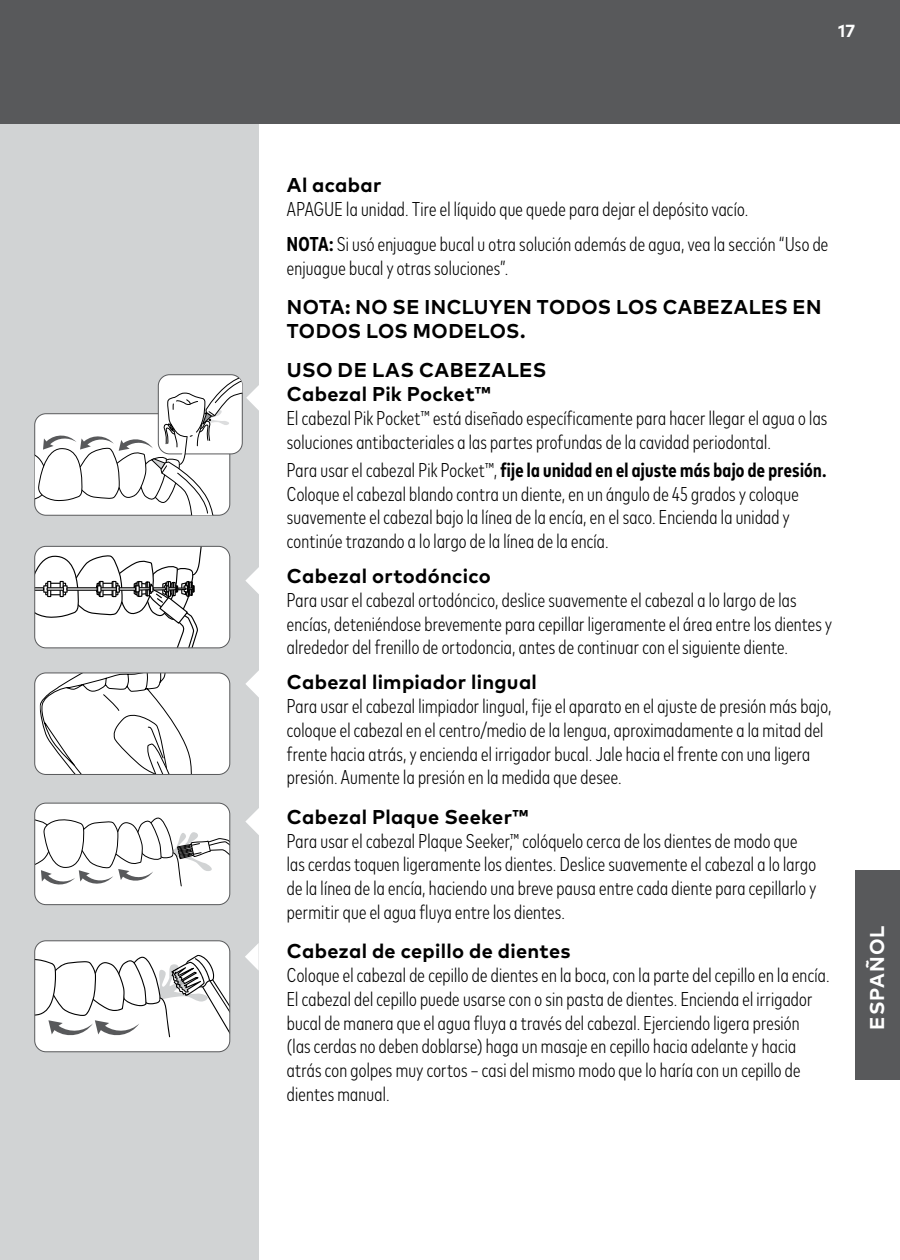
<style>
.page{position:relative;width:900px;height:1260px;background:#fff}
.page>*{position:absolute;margin:0;border:0;box-sizing:border-box;transform-origin:0 0}
.t1{font:300 condensed 20px/23.8px "Mark Pro";letter-spacing:.01em;color:#000}
.t2{font:700 20px/23.8px "Mark Pro";letter-spacing:.015em;color:#000}
.t3{font:700 20px "Mark Pro";letter-spacing:.05em;color:#fff}
.t4{font:700 17.5px "Mark Pro";color:#fff}
.s1{font-weight:700}
</style>
<div class="page">
<div style="left:0;top:76px;width:259px;height:1184px;background:#d1d3d4"></div>
<div style="left:0;top:0;width:900px;height:124px;background:#58595b"></div>
<div style="left:855px;top:871px;width:45px;height:209px;background:#58595b"></div>
<div style="left:158px;top:374px;width:85px;height:80px;border:1px solid #58595b;border-radius:11px"></div>
<div style="left:35px;top:546px;width:195px;height:102px;background:#fff;border-radius:11px"></div>
<svg style="left:35px;top:546px;width:167px;height:102px"></svg>
<div style="left:119px;top:587px;width:17px;height:4px;border:1px solid #000"></div>
<div style="left:34px;top:546px;width:196px;height:102px;border:1px solid #58595b;border-radius:11px"></div>
<div style="left:35px;top:673px;width:195px;height:101px;background:#fff;border-radius:11px"></div>
<svg style="left:40px;top:673px;width:152px;height:100px"></svg>
<div style="left:34px;top:673px;width:196px;height:102px;border:1px solid #58595b;border-radius:11px"></div>
<div style="left:35px;top:803px;width:195px;height:102px;background:#fff;border-radius:11px"></div>
<svg style="left:36px;top:817px;width:192px;height:70px"></svg>
<div style="left:34px;top:803px;width:196px;height:102px;border:1px solid #58595b;border-radius:11px"></div>
<svg style="left:245px;top:670px;width:14px;height:27px"></svg>
<svg style="left:245px;top:567px;width:14px;height:27px"></svg>
<svg style="left:245px;top:808px;width:14px;height:27px"></svg>
<svg style="left:35px;top:376px;width:224px;height:139px"></svg>
<svg style="left:245px;top:943px;width:14px;height:27px"></svg>
<div style="left:35px;top:941px;width:195px;height:111px;background:#fff;border-radius:11px"></div>
<svg style="left:35px;top:955px;width:195px;height:92px"></svg>
<div style="left:34px;top:940px;width:196px;height:112px;border:1px solid #58595b;border-radius:11px"></div>
<p class="t4" style="left:838px;top:17px;width:18px">17</p>
<h3 class="t2" style="left:287px;top:172px;width:96px">Al acabar</h3>
<p class="t1" style="left:287px;top:196px;width:463px">APAGUE la unidad. Tire el líquido que quede para dejar el depósito vacío.</p>
<p class="t1" style="left:287px;top:231px;width:543px"><span class="s1">NOTA:</span> Si usó enjuague bucal u otra solución además de agua, vea la sección “Uso de enjuague bucal y otras soluciones”.</p>
<p class="t2" style="left:287px;top:294px;width:536px">NOTA: NO SE INCLUYEN TODOS LOS CABEZALES EN<br>TODOS LOS MODELOS.</p>
<h3 class="t2" style="left:287px;top:357px;width:261px">USO DE LAS CABEZALES</h3>
<h4 class="t2" style="left:287px;top:381px;width:205px">Cabezal Pik Pocket™</h4>
<p class="t1" style="left:287px;top:405px;width:542px">El cabezal Pik Pocket™ está diseñado específcamente para hacer llegar el agua o las soluciones antibacteriales a las partes profundas de la cavidad periodontal.</p>
<p class="t1" style="left:287px;top:457px;width:541px">Para usar el cabezal Pik Pocket™, <span class="s1">fje la unidad en el ajuste más bajo de presión.<br></span>Coloque el cabezal blando contra un diente, en un ángulo de 45 grados y coloque suavemente el cabezal bajo la línea de la encía, en el saco. Encienda la unidad y continúe trazando a lo largo de la línea de la encía.</p>
<h4 class="t2" style="left:287px;top:563px;width:205px">Cabezal ortodóncico</h4>
<p class="t1" style="left:287px;top:587px;width:547px">Para usar el cabezal ortodóncico, deslice suavemente el cabezal a lo largo de las encías, deteniéndose brevemente para cepillar ligeramente el área entre los dientes y alrededor del frenillo de ortodoncia, antes de continuar con el siguiente diente.</p>
<h4 class="t2" style="left:287px;top:669px;width:252px">Cabezal limpiador lingual</h4>
<p class="t1" style="left:287px;top:693px;width:546px">Para usar el cabezal limpiador lingual, fje el aparato en el ajuste de presión más bajo, coloque el cabezal en el centro/medio de la lengua, aproximadamente a la mitad del frente hacia atrás, y encienda el irrigador bucal. Jale hacia el frente con una ligera presión. Aumente la presión en la medida que desee.</p>
<h4 class="t2" style="left:287px;top:803px;width:243px">Cabezal Plaque Seeker™</h4>
<p class="t1" style="left:287px;top:827px;width:531px">Para usar el cabezal Plaque Seeker,™ colóquelo cerca de los dientes de modo que las cerdas toquen ligeramente los dientes. Deslice suavemente el cabezal a lo largo de la línea de la encía, haciendo una breve pausa entre cada diente para cepillarlo y permitir que el agua fuya entre los dientes.</p>
<h4 class="t2" style="left:287px;top:938px;width:285px">Cabezal de cepillo de dientes</h4>
<p class="t1" style="left:287px;top:962px;width:544px">Coloque el cabezal de cepillo de dientes en la boca, con la parte del cepillo en la encía.<br>El cabezal del cepillo puede usarse con o sin pasta de dientes. Encienda el irrigador bucal de manera que el agua fuya a través del cabezal. Ejerciendo ligera presión<br>(las cerdas no deben doblarse) haga un masaje en cepillo hacia adelante y hacia atrás con golpes muy cortos – casi del mismo modo que lo haría con un cepillo de dientes manual.</p>
<p class="t3" style="left:862px;top:1030px;width:106px;rotate:-90deg">ESPAÑOL</p>
</div>
